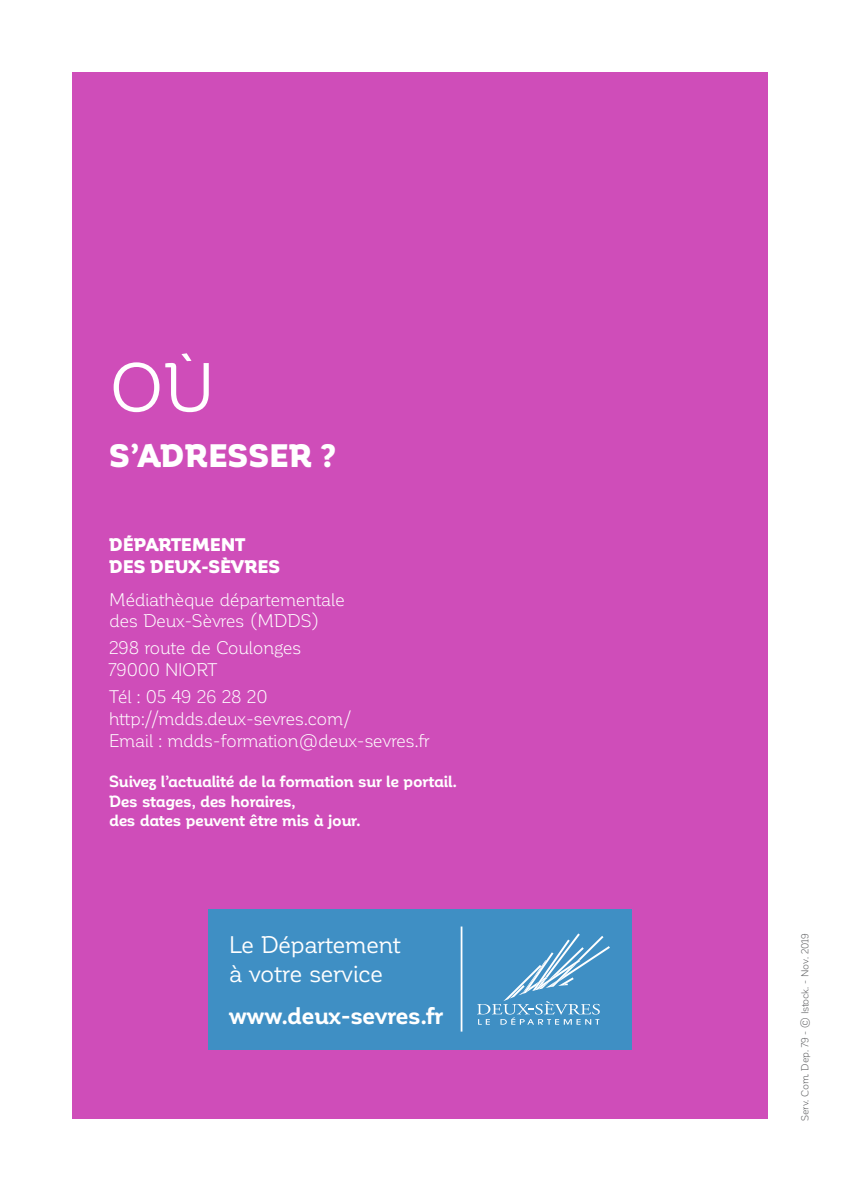
<style>
.page{position:relative;width:842px;height:1191px;background:#fff}
.page>*{position:absolute;margin:0;border:0;box-sizing:border-box;transform-origin:0 0}
.t1{font:68px "Corporative Alt";color:#fff}
.t2{font:900 32px "Corporative";letter-spacing:.01em;color:#fff}
.t3{font:23.6px/28.4px "Corporative";letter-spacing:-.02em;color:#fff}
.t4{font:700 23.6px "Corporative";letter-spacing:-.015em;color:#fff}
.t5{font:18px "Corporative";letter-spacing:-.02em;color:#fff}
.t6{font:900 18px "Corporative";color:#fff}
.t7{font:700 16px/19.2px "Corporative Alt";letter-spacing:-.02em;color:#fff}
.t8{font:10px "Corporative";letter-spacing:-.02em;color:#57585a}
</style>
<div class="page">
<div style="left:72px;top:72px;width:695px;height:1047px;background:#cf4db9"></div>
<div style="left:208px;top:909px;width:423px;height:140px;background:#3f8fc4"></div>
<svg style="left:477px;top:933px;width:133px;height:91px"></svg>
<hr style="left:461px;top:926px;width:1px;height:105px;background:#fff">
<p class="t1" style="left:109px;top:351px;width:107px">OÙ</p>
<p class="t2" style="left:109px;top:438px;width:229px">S’ADRESSER ?</p>
<p class="t6" style="left:109px;top:535px;width:138px">DÉPARTEMENT</p>
<p class="t6" style="left:109px;top:556px;width:172px">DES DEUX-SÈVRES</p>
<p class="t5" style="left:109px;top:590px;width:237px">Médiathèque départementale</p>
<p class="t5" style="left:109px;top:611px;width:212px">des Deux-Sèvres (MDDS)</p>
<p class="t5" style="left:109px;top:638px;width:194px">298 route de Coulonges</p>
<p class="t5" style="left:109px;top:660px;width:110px">79000 NIORT</p>
<p class="t5" style="left:109px;top:687px;width:160px">Tél : 05 49 26 28 20</p>
<p class="t5" style="left:109px;top:709px;width:243px">http://mdds.deux-sevres.com/</p>
<p class="t5" style="left:109px;top:731px;width:322px">Email : mdds-formation@deux-sevres.fr</p>
<p class="t7" style="left:109px;top:772px;width:349px">Suivez l’actualité de la formation sur le portail.</p>
<p class="t7" style="left:109px;top:791px;width:253px">Des stages, des horaires,<br>des dates peuvent être mis à jour.</p>
<p class="t3" style="left:229px;top:931px;width:173px">Le Département à votre service</p>
<p class="t4" style="left:229px;top:1002px;width:216px">www.deux-sevres.fr</p>
<p class="t8" style="left:800px;top:1120px;width:189px;rotate:-90deg">Serv. Com. Dep. 79 - © Istock. - Nov. 2019</p>
</div>
